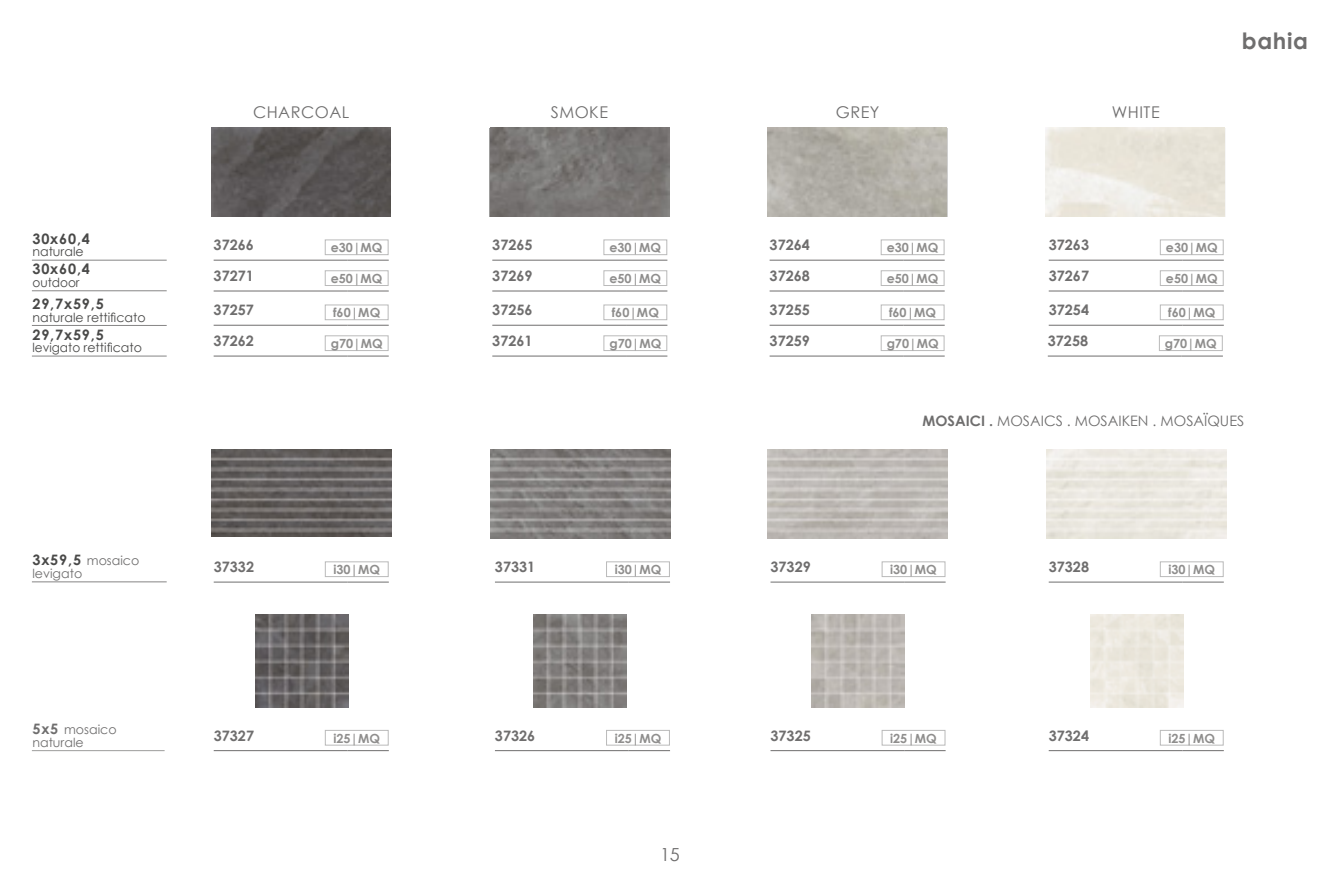
<style>
.page{position:relative;width:1340px;height:893px;background:#fff}
.page>*{position:absolute;margin:0;border:0;box-sizing:border-box;transform-origin:0 0}
.t1{font:700 22.5px "Century Gothic";letter-spacing:.03em;color:#6f6e6e}
.t2{font:18px "Century Gothic";color:#6f6e6e}
.t3{font:16.2px "Century Gothic";letter-spacing:.03em;color:#6f6e6e}
.t4{font:700 14.4px "Century Gothic";color:#6f6e6e}
.t5{font:14.4px "Century Gothic";color:#6f6e6e}
.t6{font:700 14.4px "Century Gothic";letter-spacing:.06em;color:#494948}
.t7{font:700 12.6px "Century Gothic";color:#8f8e8d}
.t8{font:12.6px/12.6px "Century Gothic";color:#6f6e6e}
.t9{font:12.6px "Century Gothic";color:#494948}
.t10{font:12.6px "Century Gothic";color:#494948;scale:.96 1}
.s1{font-weight:700}
.s2{font-weight:700;font-size:14.4px;color:#494948}
.s3{font-weight:700;font-size:14.4px}
</style>
<div class="page">
<hr style="left:32px;top:260px;width:135px;height:1px;background:#868585">
<hr style="left:32px;top:290px;width:135px;height:1px;background:#868585">
<hr style="left:32px;top:325px;width:135px;height:1px;background:#868585">
<hr style="left:32px;top:356px;width:135px;height:1px;background:#868585">
<img style="left:212px;top:128px;width:179px;height:89px">
<img style="left:490px;top:128px;width:179px;height:89px">
<hr style="left:214px;top:260px;width:133px;height:1px;background:#6f6e6e">
<hr style="left:347px;top:260px;width:42px;height:1px;background:#6f6e6e">
<div style="left:325px;top:239px;width:63px;height:16px;border:1px solid #bababa"></div>
<hr style="left:214px;top:325px;width:133px;height:1px;background:#6f6e6e">
<hr style="left:347px;top:325px;width:42px;height:1px;background:#6f6e6e">
<div style="left:325px;top:304px;width:63px;height:16px;border:1px solid #bababa"></div>
<hr style="left:492px;top:325px;width:134px;height:1px;background:#6f6e6e">
<hr style="left:626px;top:325px;width:41px;height:1px;background:#6f6e6e">
<div style="left:603px;top:304px;width:64px;height:16px;border:1px solid #bababa"></div>
<hr style="left:769px;top:260px;width:134px;height:1px;background:#6f6e6e">
<hr style="left:903px;top:260px;width:41px;height:1px;background:#6f6e6e">
<div style="left:880px;top:239px;width:64px;height:16px;border:1px solid #bababa"></div>
<hr style="left:492px;top:260px;width:134px;height:1px;background:#6f6e6e">
<hr style="left:626px;top:260px;width:41px;height:1px;background:#6f6e6e">
<div style="left:603px;top:239px;width:64px;height:16px;border:1px solid #bababa"></div>
<hr style="left:1048px;top:260px;width:134px;height:1px;background:#6f6e6e">
<hr style="left:1182px;top:260px;width:41px;height:1px;background:#6f6e6e">
<div style="left:1159px;top:239px;width:64px;height:16px;border:1px solid #bababa"></div>
<hr style="left:1048px;top:325px;width:134px;height:1px;background:#6f6e6e">
<hr style="left:1182px;top:325px;width:41px;height:1px;background:#6f6e6e">
<div style="left:1159px;top:304px;width:64px;height:16px;border:1px solid #bababa"></div>
<hr style="left:769px;top:325px;width:134px;height:1px;background:#6f6e6e">
<hr style="left:903px;top:325px;width:41px;height:1px;background:#6f6e6e">
<div style="left:880px;top:304px;width:64px;height:16px;border:1px solid #bababa"></div>
<hr style="left:214px;top:291px;width:133px;height:1px;background:#6f6e6e">
<hr style="left:347px;top:291px;width:42px;height:1px;background:#6f6e6e">
<div style="left:325px;top:270px;width:63px;height:16px;border:1px solid #bababa"></div>
<hr style="left:492px;top:291px;width:134px;height:1px;background:#6f6e6e">
<hr style="left:626px;top:291px;width:41px;height:1px;background:#6f6e6e">
<div style="left:603px;top:270px;width:64px;height:16px;border:1px solid #bababa"></div>
<hr style="left:492px;top:356px;width:134px;height:1px;background:#6f6e6e">
<hr style="left:626px;top:356px;width:41px;height:1px;background:#6f6e6e">
<div style="left:603px;top:335px;width:64px;height:16px;border:1px solid #bababa"></div>
<hr style="left:214px;top:356px;width:133px;height:1px;background:#6f6e6e">
<hr style="left:347px;top:356px;width:42px;height:1px;background:#6f6e6e">
<div style="left:325px;top:335px;width:63px;height:16px;border:1px solid #bababa"></div>
<hr style="left:769px;top:291px;width:134px;height:1px;background:#6f6e6e">
<hr style="left:903px;top:291px;width:41px;height:1px;background:#6f6e6e">
<div style="left:880px;top:270px;width:64px;height:16px;border:1px solid #bababa"></div>
<hr style="left:1048px;top:291px;width:134px;height:1px;background:#6f6e6e">
<hr style="left:1182px;top:291px;width:41px;height:1px;background:#6f6e6e">
<div style="left:1159px;top:270px;width:64px;height:16px;border:1px solid #bababa"></div>
<hr style="left:769px;top:356px;width:134px;height:1px;background:#6f6e6e">
<hr style="left:903px;top:356px;width:41px;height:1px;background:#6f6e6e">
<div style="left:880px;top:335px;width:64px;height:16px;border:1px solid #bababa"></div>
<hr style="left:1047px;top:356px;width:134px;height:1px;background:#6f6e6e">
<hr style="left:1181px;top:356px;width:41px;height:1px;background:#6f6e6e">
<div style="left:1158px;top:335px;width:64px;height:16px;border:1px solid #bababa"></div>
<hr style="left:32px;top:750px;width:133px;height:1px;background:#9d9d9c">
<hr style="left:32px;top:581px;width:135px;height:1px;background:#868585">
<img style="left:212px;top:450px;width:180px;height:87px">
<img style="left:490px;top:450px;width:180px;height:88px">
<hr style="left:214px;top:582px;width:133px;height:1px;background:#6f6e6e">
<hr style="left:347px;top:582px;width:42px;height:1px;background:#6f6e6e">
<div style="left:325px;top:561px;width:63px;height:16px;border:1px solid #bababa"></div>
<hr style="left:495px;top:582px;width:133px;height:1px;background:#6f6e6e">
<hr style="left:628px;top:582px;width:42px;height:1px;background:#6f6e6e">
<div style="left:606px;top:561px;width:64px;height:16px;border:1px solid #bababa"></div>
<hr style="left:214px;top:750px;width:133px;height:1px;background:#6f6e6e">
<hr style="left:347px;top:750px;width:42px;height:1px;background:#6f6e6e">
<div style="left:325px;top:730px;width:63px;height:16px;border:1px solid #bababa"></div>
<hr style="left:770px;top:582px;width:134px;height:1px;background:#6f6e6e">
<hr style="left:904px;top:582px;width:41px;height:1px;background:#6f6e6e">
<div style="left:881px;top:561px;width:64px;height:16px;border:1px solid #bababa"></div>
<hr style="left:1048px;top:582px;width:134px;height:1px;background:#6f6e6e">
<hr style="left:1182px;top:582px;width:41px;height:1px;background:#6f6e6e">
<div style="left:1159px;top:561px;width:64px;height:16px;border:1px solid #bababa"></div>
<hr style="left:770px;top:750px;width:134px;height:1px;background:#6f6e6e">
<hr style="left:904px;top:750px;width:41px;height:1px;background:#6f6e6e">
<div style="left:881px;top:730px;width:64px;height:16px;border:1px solid #bababa"></div>
<hr style="left:495px;top:750px;width:133px;height:1px;background:#6f6e6e">
<hr style="left:628px;top:750px;width:42px;height:1px;background:#6f6e6e">
<div style="left:606px;top:730px;width:64px;height:16px;border:1px solid #bababa"></div>
<hr style="left:1048px;top:750px;width:134px;height:1px;background:#6f6e6e">
<hr style="left:1182px;top:750px;width:41px;height:1px;background:#6f6e6e">
<div style="left:1159px;top:730px;width:64px;height:16px;border:1px solid #bababa"></div>
<img style="left:255px;top:614px;width:93px;height:93px">
<img style="left:534px;top:614px;width:92px;height:93px">
<img style="left:811px;top:614px;width:93px;height:93px">
<p class="t6" style="left:32px;top:229px;width:59px">30x60,4</p>
<p class="t9" style="left:32px;top:244px;width:53px">naturale</p>
<p class="t6" style="left:32px;top:260px;width:59px">30x60,4</p>
<p class="t10" style="left:32px;top:274px;width:51px">outdoor</p>
<p class="t6" style="left:32px;top:294px;width:73px">29,7x59,5</p>
<p class="t9" style="left:32px;top:309px;width:115px">naturale rettificato</p>
<p class="t6" style="left:32px;top:325px;width:73px">29,7x59,5</p>
<p class="t10" style="left:32px;top:340px;width:116px">levigato rettificato</p>
<p class="t3" style="left:253px;top:101px;width:98px">CHARCOAL</p>
<p class="t3" style="left:551px;top:101px;width:59px">SMOKE</p>
<p class="t3" style="left:835px;top:101px;width:45px">GREY</p>
<p class="t3" style="left:1111px;top:101px;width:49px">WHITE</p>
<h1 class="t1" style="left:1241px;top:26px;width:68px">bahia</h1>
<p class="t4" style="left:214px;top:236px;width:42px">37266</p>
<p class="t7" style="left:331px;top:239px;width:53px">e30|MQ</p>
<p class="t4" style="left:492px;top:236px;width:42px">37265</p>
<p class="t7" style="left:609px;top:239px;width:53px">e30|MQ</p>
<p class="t4" style="left:769px;top:236px;width:42px">37264</p>
<p class="t7" style="left:886px;top:239px;width:53px">e30|MQ</p>
<p class="t4" style="left:1048px;top:236px;width:42px">37263</p>
<p class="t7" style="left:1165px;top:239px;width:53px">e30|MQ</p>
<p class="t4" style="left:214px;top:267px;width:42px">37271</p>
<p class="t7" style="left:331px;top:270px;width:53px">e50|MQ</p>
<p class="t4" style="left:492px;top:267px;width:42px">37269</p>
<p class="t7" style="left:609px;top:270px;width:53px">e50|MQ</p>
<p class="t4" style="left:769px;top:267px;width:42px">37268</p>
<p class="t7" style="left:886px;top:270px;width:53px">e50|MQ</p>
<p class="t4" style="left:1048px;top:267px;width:42px">37267</p>
<p class="t7" style="left:1165px;top:270px;width:53px">e50|MQ</p>
<p class="t4" style="left:214px;top:301px;width:42px">37257</p>
<p class="t7" style="left:333px;top:304px;width:49px">f60|MQ</p>
<p class="t4" style="left:492px;top:301px;width:42px">37256</p>
<p class="t7" style="left:611px;top:304px;width:49px">f60|MQ</p>
<p class="t4" style="left:769px;top:301px;width:42px">37255</p>
<p class="t7" style="left:889px;top:304px;width:49px">f60|MQ</p>
<p class="t4" style="left:1048px;top:301px;width:42px">37254</p>
<p class="t7" style="left:1168px;top:304px;width:49px">f60|MQ</p>
<p class="t4" style="left:214px;top:332px;width:42px">37262</p>
<p class="t7" style="left:331px;top:335px;width:53px">g70|MQ</p>
<p class="t4" style="left:492px;top:332px;width:42px">37261</p>
<p class="t7" style="left:609px;top:335px;width:53px">g70|MQ</p>
<p class="t4" style="left:769px;top:332px;width:42px">37259</p>
<p class="t7" style="left:886px;top:335px;width:53px">g70|MQ</p>
<p class="t4" style="left:1047px;top:332px;width:42px">37258</p>
<p class="t7" style="left:1164px;top:335px;width:53px">g70|MQ</p>
<p class="t5" style="left:922px;top:412px;width:323px"><span class="s1">MOSAICI .</span> MOSAICS . MOSAIKEN . MOSAÏQUES</p>
<p class="t8" style="left:32px;top:554px;width:108px"><span class="s2">3x59,5</span> mosaico levigato</p>
<p class="t4" style="left:214px;top:558px;width:42px">37332</p>
<p class="t7" style="left:333px;top:561px;width:48px">i30|MQ</p>
<p class="t4" style="left:495px;top:558px;width:42px">37331</p>
<p class="t7" style="left:614px;top:561px;width:48px">i30|MQ</p>
<p class="t4" style="left:770px;top:558px;width:42px">37329</p>
<p class="t7" style="left:890px;top:561px;width:48px">i30|MQ</p>
<p class="t4" style="left:1048px;top:558px;width:42px">37328</p>
<p class="t7" style="left:1168px;top:561px;width:48px">i30|MQ</p>
<p class="t8" style="left:32px;top:723px;width:86px"><span class="s3">5x5</span> mosaico naturale</p>
<p class="t4" style="left:214px;top:726px;width:42px">37327</p>
<p class="t7" style="left:333px;top:730px;width:48px">i25|MQ</p>
<p class="t4" style="left:495px;top:726px;width:42px">37326</p>
<p class="t7" style="left:614px;top:730px;width:48px">i25|MQ</p>
<p class="t4" style="left:770px;top:726px;width:42px">37325</p>
<p class="t7" style="left:890px;top:730px;width:48px">i25|MQ</p>
<p class="t4" style="left:1048px;top:726px;width:42px">37324</p>
<p class="t7" style="left:1168px;top:730px;width:48px">i25|MQ</p>
<h2 class="t2" style="left:660px;top:843px;width:21px">15</h2>
</div>
